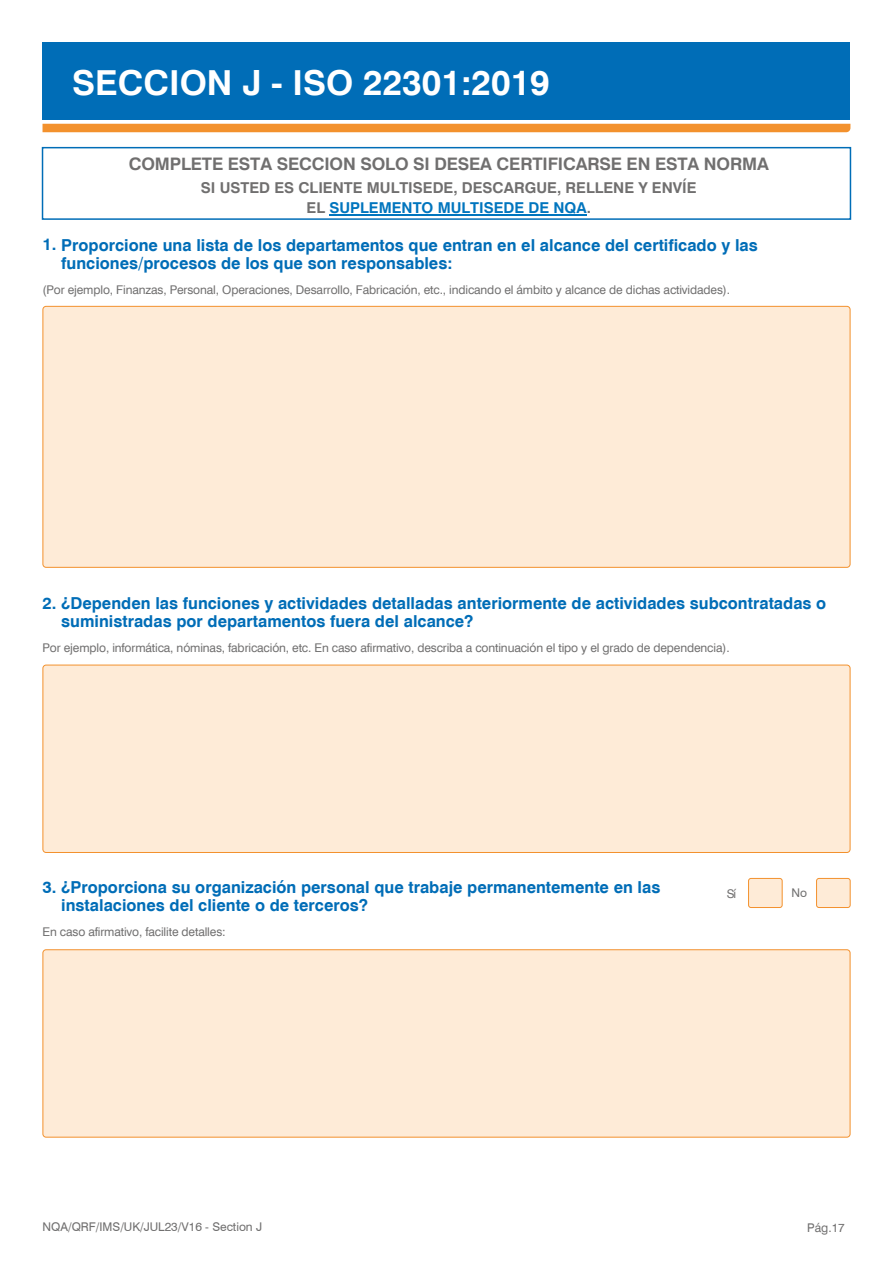
<style>
.page{position:relative;width:893px;height:1263px;background:#fff}
.page>*{position:absolute;margin:0;border:0;box-sizing:border-box;transform-origin:0 0}
.t1{font:700 34.5px "Swiss 721 BT";color:#fff}
.t2{font:700 17.25px "Swiss 721 BT";letter-spacing:-.01em;color:#706f6f}
.t3{font:700 16.5px/18px "Swiss 721 BT";color:#006db7}
.t4{font:700 15px/20.2px "Swiss 721 BT";color:#706f6f;text-align:center}
.t5{font:12px "Swiss 721 BT";letter-spacing:-.01em;color:#706f6f}
.s1{color:#0075be}
</style>
<div class="page">
<div style="left:43px;top:124px;width:807px;height:8px;background:#f3912d"></div>
<div style="left:43px;top:43px;width:807px;height:77px;background:#006db7"></div>
<div style="left:748px;top:878px;width:34px;height:29px;background:#feebd7;border-radius:2px"></div>
<div style="left:748px;top:878px;width:34px;height:30px;border:1px solid #f3912d;border-radius:2px"></div>
<div style="left:816px;top:878px;width:34px;height:29px;background:#feebd7;border-radius:2px"></div>
<div style="left:816px;top:878px;width:34px;height:30px;border:1px solid #f3912d;border-radius:2px"></div>
<div style="left:43px;top:950px;width:807px;height:187px;background:#feebd7;border-radius:3px"></div>
<div style="left:43px;top:949px;width:807px;height:188px;border:1px solid #f3912d;border-radius:3px"></div>
<div style="left:43px;top:665px;width:807px;height:187px;background:#feebd7;border-radius:3px"></div>
<div style="left:43px;top:665px;width:807px;height:188px;border:1px solid #f3912d;border-radius:3px"></div>
<div style="left:43px;top:306px;width:807px;height:261px;background:#feebd7;border-radius:3px"></div>
<div style="left:43px;top:306px;width:807px;height:262px;border:1px solid #f3912d;border-radius:3px"></div>
<hr style="left:329px;top:215px;width:258px;height:1px;background:#0075be">
<div style="left:42px;top:147px;width:809px;height:73px;border:2px solid #006db7"></div>
<h1 class="t1" style="left:72px;top:62px;width:479px">SECCION J - ISO 22301:2019</h1>
<p class="t2" style="left:129px;top:153px;width:642px">COMPLETE ESTA SECCION SOLO SI DESEA CERTIFICARSE EN ESTA NORMA</p>
<p class="t4" style="left:201px;top:178px;width:497px">SI USTED ES CLIENTE MULTISEDE, DESCARGUE, RELLENE Y ENVÍE<br>EL <span class="s1">SUPLEMENTO MULTISEDE DE NQA</span>.</p>
<p class="t3" style="left:61px;top:236px;width:698px;text-indent:-19px">1. Proporcione una lista de los departamentos que entran en el alcance del certificado y las funciones/procesos de los que son responsables:</p>
<p class="t5" style="left:43px;top:282px;width:689px">(Por ejemplo, Finanzas, Personal, Operaciones, Desarrollo, Fabricación, etc., indicando el ámbito y alcance de dichas actividades).</p>
<p class="t3" style="left:61px;top:594px;width:767px;text-indent:-19px">2. ¿Dependen las funciones y actividades detalladas anteriormente de actividades subcontratadas o suministradas por departamentos fuera del alcance?</p>
<p class="t5" style="left:43px;top:641px;width:689px">Por ejemplo, informática, nóminas, fabricación, etc. En caso afirmativo, describa a continuación el tipo y el grado de dependencia).</p>
<p class="t3" style="left:43px;top:878px;width:619px">3. ¿Proporciona su organización personal que trabaje permanentemente en las</p>
<p class="t5" style="left:727px;top:886px;width:11px">Sí</p>
<p class="t5" style="left:791px;top:886px;width:17px">No</p>
<p class="t3" style="left:61px;top:896px;width:308px">instalaciones del cliente o de terceros?</p>
<p class="t5" style="left:43px;top:924px;width:185px">En caso afirmativo, facilite detalles:</p>
<p class="t5" style="left:43px;top:1219px;width:221px">NQA/QRF/IMS/UK/JUL23/V16 - Section J</p>
<p class="t5" style="left:807px;top:1220px;width:39px">Pág.17</p>
</div>
